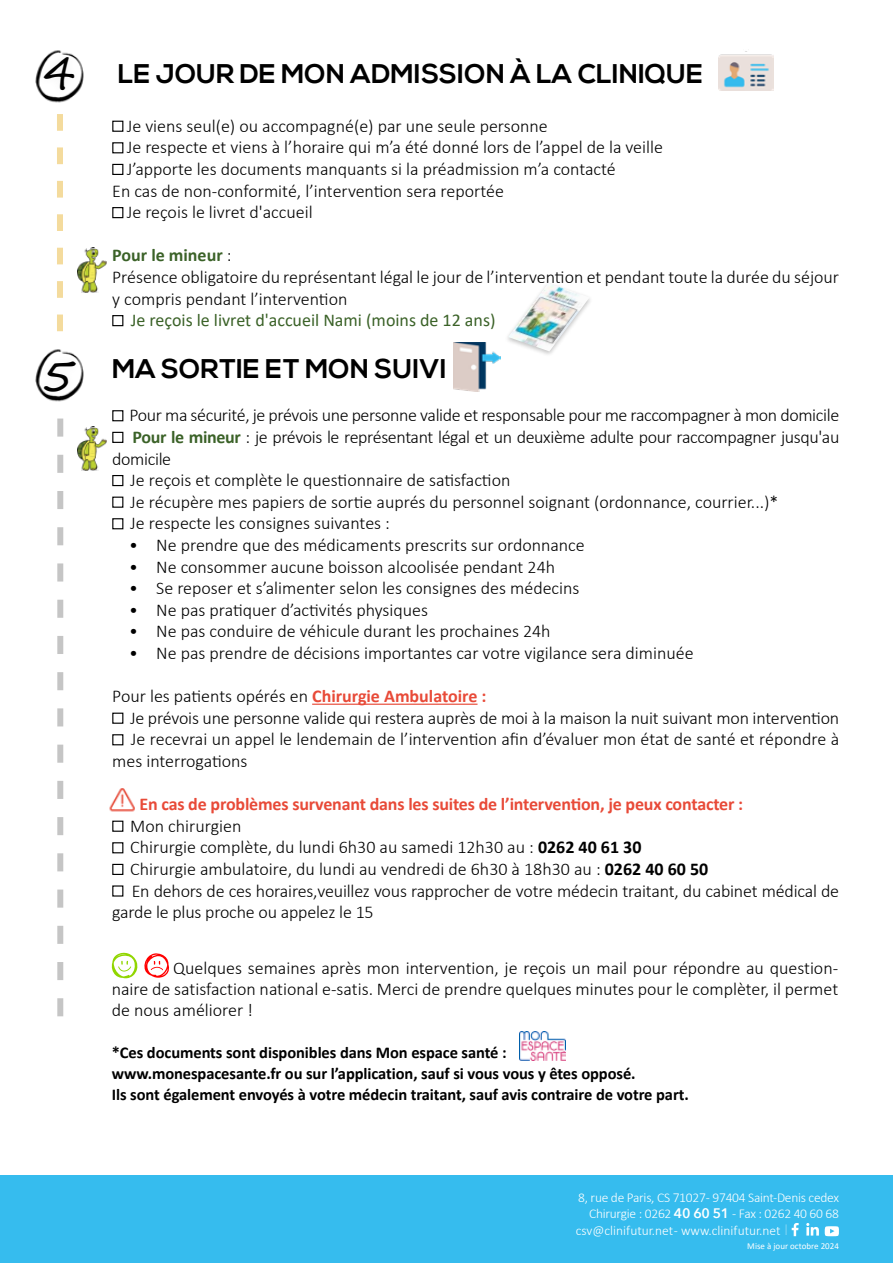
<style>
.page{position:relative;width:893px;height:1263px;background:#fff}
.page>*{position:absolute;margin:0;border:0;box-sizing:border-box;transform-origin:0 0}
.t1{font:45px "Segoe Print";color:#000}
.t2{font:700 27px "Nexa";color:#000}
.t3{font:300 18px/21.6px "Calibri";color:#000}
.t4{font:300 18px "Calibri";letter-spacing:-.02em;color:#000}
.t5{font:700 18px "Calibri";letter-spacing:-.01em;color:#e84a38}
.t6{font:18px "Calibri";color:#3b6228}
.t7{font:700 16.5px/21px "Calibri";letter-spacing:-.005em;color:#000}
.t8{font:300 13.5px "Calibri";letter-spacing:-.02em;color:#fff}
.t9{font:300 13.5px "Calibri";color:#fff}
.t10{font:9px "Calibri";color:#fff}
.s1{font-weight:700;color:#3b6228}
.s2{font-weight:700;color:#e84a38}
.s3{font-weight:700}
.s4{font-family:"Avenir Next";font-weight:600;font-size:13.8px}
.s5{font-family:"Avenir Next";font-weight:200;font-size:15px}
</style>
<div class="page">
<img style="left:35px;top:331px;width:49px;height:71px">
<hr style="left:312px;top:704px;width:165px;height:1px;background:#e84a38">
<div style="left:112px;top:121px;width:11px;height:11px;border:1px solid #000"></div>
<div style="left:112px;top:164px;width:11px;height:11px;border:1px solid #000"></div>
<div style="left:112px;top:207px;width:11px;height:11px;border:1px solid #000"></div>
<div style="left:112px;top:315px;width:11px;height:11px;border:1px solid #000"></div>
<div style="left:112px;top:410px;width:11px;height:11px;border:1px solid #000"></div>
<div style="left:112px;top:432px;width:11px;height:11px;border:1px solid #000"></div>
<div style="left:112px;top:475px;width:11px;height:11px;border:1px solid #000"></div>
<div style="left:112px;top:518px;width:11px;height:11px;border:1px solid #000"></div>
<div style="left:112px;top:713px;width:11px;height:11px;border:1px solid #000"></div>
<div style="left:112px;top:734px;width:11px;height:11px;border:1px solid #000"></div>
<div style="left:112px;top:821px;width:11px;height:11px;border:1px solid #000"></div>
<div style="left:112px;top:842px;width:11px;height:11px;border:1px solid #000"></div>
<div style="left:112px;top:864px;width:11px;height:11px;border:1px solid #000"></div>
<img style="left:109px;top:789px;width:26px;height:23px">
<img style="left:77px;top:248px;width:29px;height:44px">
<img style="left:35px;top:50px;width:49px;height:53px">
<svg style="left:57px;top:114px;width:6px;height:217px"></svg>
<div style="left:0;top:1175px;width:893px;height:88px;background:#36bcee"></div>
<img style="left:718px;top:51px;width:55px;height:40px">
<img style="left:453px;top:342px;width:48px;height:50px">
<svg style="left:792px;top:1223px;width:7px;height:13px"></svg>
<svg style="left:806px;top:1223px;width:33px;height:13px"></svg>
<svg style="left:57px;top:418px;width:6px;height:598px"></svg>
<svg style="left:111px;top:952px;width:58px;height:26px"></svg>
<img style="left:520px;top:1032px;width:46px;height:28px">
<img style="left:77px;top:426px;width:29px;height:45px">
<img style="left:508px;top:284px;width:81px;height:67px">
<h1 class="t1" style="left:43px;top:32px;width:34px">4</h1>
<h1 class="t1" style="left:41px;top:335px;width:34px">5</h1>
<h2 class="t2" style="left:118px;top:58px;width:587px">LE JOUR DE MON ADMISSION À LA CLINIQUE</h2>
<p class="t3" style="left:127px;top:115px;width:422px">Je viens seul(e) ou accompagné(e) par une seule personne</p>
<p class="t3" style="left:127px;top:136px;width:538px">Je respecte et viens à l’horaire qui m’a été donné lors de l’appel de la veille</p>
<p class="t3" style="left:127px;top:158px;width:491px">J’apporte les documents manquants si la préadmission m’a contacté</p>
<p class="t3" style="left:112px;top:180px;width:393px">En cas de non-conformité, l’intervention sera reportée</p>
<p class="t3" style="left:127px;top:201px;width:188px">Je reçois le livret d'accueil</p>
<p class="t3" style="left:112px;top:244px;width:728px"><span class="s1">Pour le mineur</span> :<br>Présence obligatoire du représentant légal le jour de l’intervention et pendant toute la durée du séjour y compris pendant l’intervention</p>
<p class="t6" style="left:131px;top:308px;width:366px">Je reçois le livret d'accueil Nami (moins de 12 ans)</p>
<h2 class="t2" style="left:112px;top:353px;width:336px">MA SORTIE ET MON SUIVI</h2>
<p class="t4" style="left:129px;top:404px;width:711px">Pour ma sécurité, je prévois une personne valide et responsable pour me raccompagner à mon domicile</p>
<p class="t4" style="left:133px;top:426px;width:708px"><span class="s1">Pour le mineur</span> : je prévois le représentant légal et un deuxième adulte pour raccompagner jusqu'au</p>
<p class="t4" style="left:112px;top:447px;width:60px">domicile</p>
<p class="t3" style="left:130px;top:469px;width:382px">Je reçois et complète le questionnaire de satisfaction</p>
<p class="t3" style="left:130px;top:491px;width:650px">Je récupère mes papiers de sortie auprés du personnel soignant (ordonnance, courrier...)*</p>
<p class="t3" style="left:130px;top:512px;width:261px">Je respecte les consignes suivantes :</p>
<p class="t3" style="left:129px;top:534px;width:457px">• Ne prendre que des médicaments prescrits sur ordonnance</p>
<p class="t3" style="left:129px;top:556px;width:427px">• Ne consommer aucune boisson alcoolisée pendant 24h</p>
<p class="t3" style="left:129px;top:577px;width:452px">• Se reposer et s’alimenter selon les consignes des médecins</p>
<p class="t3" style="left:129px;top:599px;width:300px">• Ne pas pratiquer d’activités physiques</p>
<p class="t3" style="left:129px;top:620px;width:423px">• Ne pas conduire de véhicule durant les prochaines 24h</p>
<p class="t3" style="left:129px;top:642px;width:566px">• Ne pas prendre de décisions importantes car votre vigilance sera diminuée</p>
<p class="t3" style="left:112px;top:685px;width:376px">Pour les patients opérés en <span class="s2">Chirurgie Ambulatoire :</span></p>
<p class="t3" style="left:130px;top:707px;width:711px">Je prévois une personne valide qui restera auprès de moi à la maison la nuit suivant mon intervention</p>
<p class="t3" style="left:131px;top:728px;width:710px">Je recevrai un appel le lendemain de l’intervention afin d’évaluer mon état de santé et répondre à</p>
<p class="t3" style="left:112px;top:750px;width:137px">mes interrogations</p>
<p class="t5" style="left:139px;top:791px;width:605px">En cas de problèmes survenant dans les suites de l’intervention, je peux contacter :</p>
<p class="t3" style="left:130px;top:815px;width:113px">Mon chirurgien</p>
<p class="t3" style="left:130px;top:836px;width:513px">Chirurgie complète, du lundi 6h30 au samedi 12h30 au : <span class="s3">0262 40 61 30</span></p>
<p class="t3" style="left:130px;top:858px;width:579px">Chirurgie ambulatoire, du lundi au vendredi de 6h30 à 18h30 au : <span class="s3">0262 40 60 50</span></p>
<p class="t3" style="left:132px;top:880px;width:709px">En dehors de ces horaires,veuillez vous rapprocher de votre médecin traitant, du cabinet médical de</p>
<p class="t3" style="left:112px;top:901px;width:263px">garde le plus proche ou appelez le 15</p>
<p class="t3" style="left:112px;top:958px;width:728px;line-height:21px;text-align:justify;text-indent:61px">Quelques semaines après mon intervention, je reçois un mail pour répondre au question&shy;naire de satisfaction national e-satis. Merci de prendre quelques minutes pour le complèter, il permet de nous améliorer !</p>
<p class="t7" style="left:112px;top:1042px;width:578px">*Ces documents sont disponibles dans Mon espace santé :<br>www.monespacesante.fr ou sur l’application, sauf si vous vous y êtes opposé.<br>Ils sont également envoyés à votre médecin traitant, sauf avis contraire de votre part.</p>
<p class="t8" style="left:578px;top:1189px;width:262px">8, rue de Paris, CS 71027 - 97404 Saint-Denis cedex</p>
<p class="t8" style="left:589px;top:1205px;width:251px">Chirurgie : 0262 <span class="s4">40 60 51</span> - Fax : 0262 40 60 68</p>
<p class="t9" style="left:576px;top:1222px;width:214px">csv@clinifutur.net - www.clinifutur.net <span class="s5">I</span></p>
<p class="t10" style="left:747px;top:1240px;width:93px">Mise à jour octobre 2024</p>
</div>
